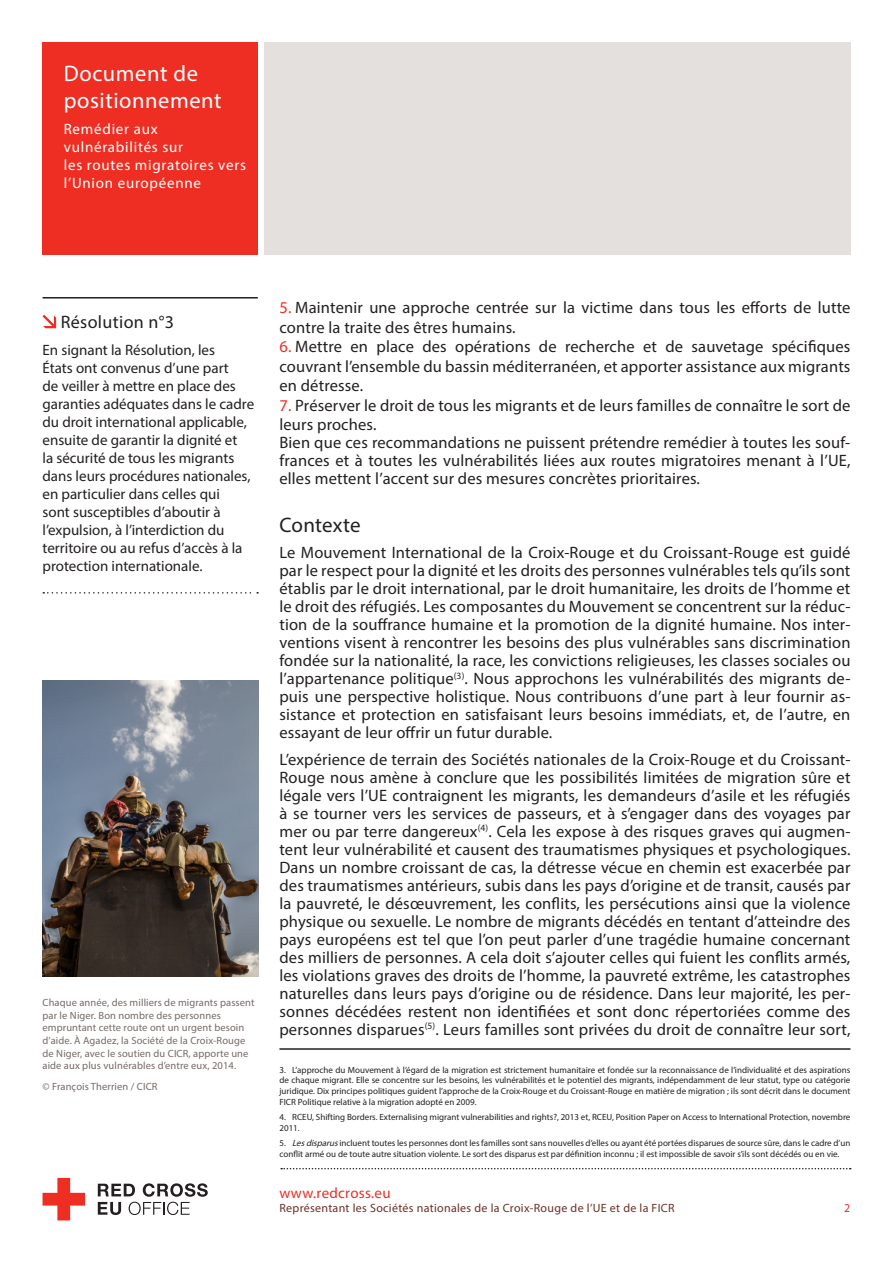
<style>
.page{position:relative;width:893px;height:1263px;background:#fff}
.page>*{position:absolute;margin:0;border:0;box-sizing:border-box;transform-origin:0 0}
.t1{font:22.5px/27px "Myriad Pro";letter-spacing:.025em;color:#fff}
.t2{font:21px "Myriad Pro";letter-spacing:.005em;color:#231f20}
.t3{font:18px "Myriad Pro";letter-spacing:.02em;color:#231f20}
.t4{font:16.5px/18px "Myriad Pro";letter-spacing:.01em;color:#231f20;text-align:justify}
.t5{font:15px/18px "Myriad Pro";color:#231f20}
.t6{font:15px/18px "Myriad Pro";letter-spacing:.05em;color:#fff}
.t7{font:15px "Myriad Pro";letter-spacing:.02em;color:#ee2e22}
.t8{font:12px "Myriad Pro";letter-spacing:.025em;color:#6c3025}
.t9{font:12px "Myriad Pro";color:#ee2e22}
.t10{font:10.5px/12.6px "Myriad Pro";letter-spacing:.01em;color:#766a67}
.t11{font:9px/10.8px "Myriad Pro";color:#231f20}
.s1{color:#ee2e22}
.s2{font-style:italic}
</style>
<div class="page">
<svg style="left:281px;top:1168px;width:570px;height:1px"></svg>
<div style="left:43px;top:43px;width:215px;height:212px;background:#ee2e22"></div>
<div style="left:264px;top:43px;width:586px;height:212px;background:#e3e0de"></div>
<svg style="left:43px;top:1178px;width:42px;height:42px"></svg>
<svg style="left:98px;top:1183px;width:110px;height:32px"></svg>
<hr style="left:279px;top:1048px;width:571px;height:2px;background:#231f20">
<hr style="left:43px;top:297px;width:215px;height:1px;background:#231f20">
<svg style="left:43px;top:592px;width:215px;height:2px"></svg>
<svg style="left:43px;top:315px;width:13px;height:13px"></svg>
<img style="left:43px;top:680px;width:215px;height:297px">
<h1 class="t1" style="left:64px;top:59px;width:159px">Document de positionnement</h1>
<p class="t6" style="left:64px;top:120px;width:184px">Remédier aux vulnérabilités sur<br>les routes migratoires vers l’Union européenne</p>
<p class="t3" style="left:61px;top:311px;width:115px">Résolution n°3</p>
<p class="t5" style="left:43px;top:340px;width:213px">En signant la Résolution, les<br>États ont convenus d’une part<br>de veiller à mettre en place des garanties adéquates dans le cadre du droit international applicable, ensuite de garantir la dignité et<br>la sécurité de tous les migrants dans leurs procédures nationales, en particulier dans celles qui<br>sont susceptibles d’aboutir à l’expulsion, à l’interdiction du territoire ou au refus d’accès à la protection internationale.</p>
<p class="t10" style="left:43px;top:996px;width:214px">Chaque année, des milliers de migrants passent par le Niger. Bon nombre des personnes empruntant cette route ont un urgent besoin d’aide. À Agadez, la Société de la Croix-Rouge de Niger, avec le soutien du CICR, apporte une aide aux plus vulnérables d’entre eux, 2014.</p>
<p class="t10" style="left:43px;top:1080px;width:117px">© François Therrien / CICR</p>
<p class="t4" style="left:279px;top:298px;width:572px;line-height:19.5px"><span class="s1">5.</span> Maintenir une approche centrée sur la victime dans tous les efforts de lutte contre la traite des êtres humains.</p>
<p class="t4" style="left:279px;top:337px;width:572px;line-height:19.5px"><span class="s1">6.</span> Mettre en place des opérations de recherche et de sauvetage spécifiques couvrant l’ensemble du bassin méditerranéen, et apporter assistance aux migrants en détresse.</p>
<p class="t4" style="left:279px;top:395px;width:572px;line-height:19.5px"><span class="s1">7.</span> Préserver le droit de tous les migrants et de leurs familles de connaître le sort de leurs proches.</p>
<p class="t4" style="left:279px;top:433px;width:572px">Bien que ces recommandations ne puissent prétendre remédier à toutes les souf&shy;frances et à toutes les vulnérabilités liées aux routes migratoires menant à l’UE, elles mettent l’accent sur des mesures concrètes prioritaires.</p>
<p class="t2" style="left:279px;top:512px;width:83px">Contexte</p>
<p class="t4" style="left:279px;top:543px;width:573px">Le Mouvement International de la Croix-Rouge et du Croissant-Rouge est guidé par le respect pour la dignité et les droits des personnes vulnérables tels qu’ils sont établis par le droit international, par le droit humanitaire, les droits de l’homme et le droit des réfugiés. Les composantes du Mouvement se concentrent sur la réduc&shy;tion de la souffrance humaine et la promotion de la dignité humaine. Nos inter&shy;ventions visent à rencontrer les besoins des plus vulnérables sans discrimination fondée sur la nationalité, la race, les convictions religieuses, les classes sociales ou l’appartenance politique<sup>(3)</sup>. Nous approchons les vulnérabilités des migrants de&shy;puis une perspective holistique. Nous contribuons d’une part à leur fournir as&shy;sistance et protection en satisfaisant leurs besoins immédiats, et, de l’autre, en essayant de leur offrir un futur durable.</p>
<p class="t4" style="left:279px;top:750px;width:573px">L’expérience de terrain des Sociétés nationales de la Croix-Rouge et du Croissant-Rouge nous amène à conclure que les possibilités limitées de migration sûre et légale vers l’UE contraignent les migrants, les demandeurs d’asile et les réfugiés à se tourner vers les services de passeurs, et à s’engager dans des voyages par mer ou par terre dangereux<sup>(4)</sup>. Cela les expose à des risques graves qui augmen&shy;tent leur vulnérabilité et causent des traumatismes physiques et psychologiques.<br>Dans un nombre croissant de cas, la détresse vécue en chemin est exacerbée par des traumatismes antérieurs, subis dans les pays d’origine et de transit, causés par la pauvreté, le désœuvrement, les conflits, les persécutions ainsi que la violence physique ou sexuelle. Le nombre de migrants décédés en tentant d’atteindre des pays européens est tel que l’on peut parler d’une tragédie humaine concernant des milliers de personnes. A cela doit s’ajouter celles qui fuient les conflits armés, les violations graves des droits de l’homme, la pauvreté extrême, les catastrophes naturelles dans leurs pays d’origine ou de résidence. Dans leur majorité, les per&shy;sonnes décédées restent non identifiées et sont donc répertoriées comme des personnes disparues<sup>(5)</sup>. Leurs familles sont privées du droit de connaître leur sort,</p>
<p class="t11" style="left:279px;top:1064px;width:572px;text-align:justify">3. L’approche du Mouvement à l’égard de la migration est strictement humanitaire et fondée sur la reconnaissance de l’individualité et des aspirations de chaque migrant. Elle se concentre sur les besoins, les vulnérabilités et le potentiel des migrants, indépendamment de leur statut, type ou catégorie juridique. Dix principes politiques guident l’approche de la Croix-Rouge et du Croissant-Rouge en matière de migration ; ils sont décrit dans le document FICR Politique relative à la migration adopté en 2009.</p>
<p class="t11" style="left:279px;top:1111px;width:572px">4. RCEU, Shifting Borders. Externalising migrant vulnerabilities and rights?, 2013 et, RCEU, Position Paper on Access to International Protection, novembre<br>2011.</p>
<p class="t11" style="left:279px;top:1137px;width:572px">5. <span class="s2">Lesdisparus</span>incluent toutes les personnes dont les familles sont sans nouvelles d’elles ou ayant été portées disparues de source sûre, dans le cadre d’un conflit armé ou de toute autre situation violente. Le sort des disparus est par définition inconnu ; il est impossible de savoir s’ils sont décédés ou en vie.</p>
<p class="t7" style="left:279px;top:1183px;width:113px">www.redcross.eu</p>
<p class="t8" style="left:279px;top:1201px;width:397px">Représentant les Sociétés nationales de la Croix-Rouge de l’UE et de la FICR</p>
<p class="t9" style="left:844px;top:1200px;width:8px">2</p>
</div>
